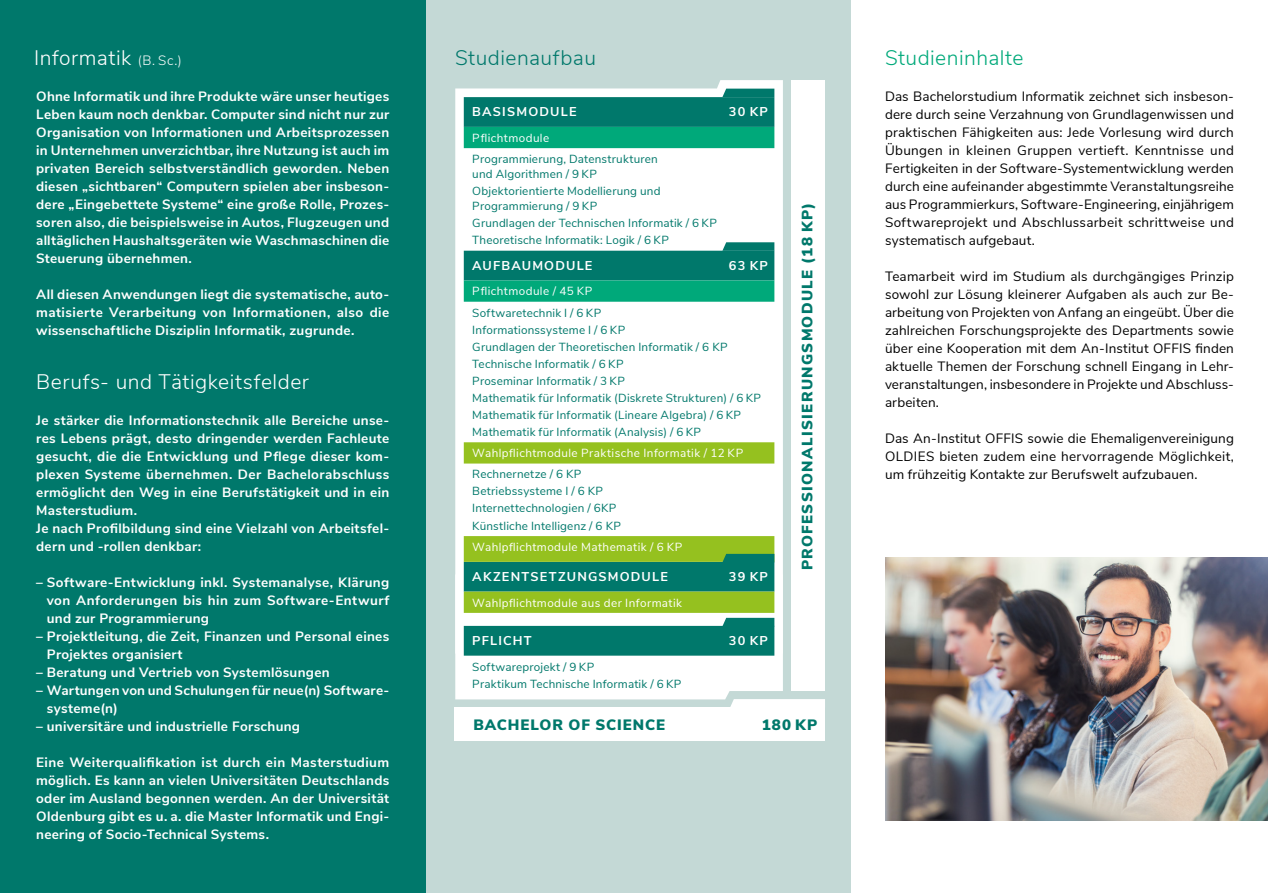
<style>
.page{position:relative;width:1268px;height:893px;background:#fff}
.page>*{position:absolute;margin:0;border:0;box-sizing:border-box;transform-origin:0 0}
.t1{font:300 21px "Nunito Sans";letter-spacing:.025em;color:#fff}
.t2{font:300 21px "Nunito Sans";letter-spacing:.02em;color:#00a97a}
.t3{font:300 21px "Nunito Sans";letter-spacing:.02em;color:#00786b}
.t4{font:900 15px "Nunito Sans";letter-spacing:.08em;color:#00786b}
.t5{font:900 15px "Nunito Sans";letter-spacing:.055em;color:#00786b}
.t6{font:700 13.5px/18px "Nunito Sans";letter-spacing:.02em;color:#fff;text-align:justify}
.t7{font:13.5px/18px "Nunito Sans";letter-spacing:.01em;color:#000;text-align:justify}
.t8{font:700 12.75px "Nunito Sans";letter-spacing:.095em;color:#fff}
.t9{font:12.75px "Nunito Sans";color:#fff}
.t10{font:11.7px/17px "Nunito Sans";letter-spacing:.015em;color:#00786b}
.t11{font:11.7px "Nunito Sans";letter-spacing:.035em;color:#fff}
.s1{font-size:13.5px}
</style>
<div class="page">
<div style="left:425px;top:0;width:425px;height:893px;background:#c4d9d6"></div>
<div style="left:0;top:0;width:425px;height:893px;background:#00786b"></div>
<svg style="left:455px;top:80px;width:327px;height:494px;fill:#fff"></svg>
<div style="left:791px;top:80px;width:33px;height:611px;background:#fff"></div>
<svg style="left:722px;top:89px;width:52px;height:8px"></svg>
<svg style="left:463px;top:97px;width:311px;height:345px;background:#d2e7e5"></svg>
<svg style="left:463px;top:127px;width:311px;height:175px;background:#94d2c4"></svg>
<svg style="left:463px;top:442px;width:311px;height:132px;background:#c2dca3"></svg>
<div style="left:455px;top:708px;width:369px;height:33px;background:#fff"></div>
<svg style="left:455px;top:574px;width:369px;height:134px;background:#9ecab0"></svg>
<svg style="left:722px;top:554px;width:52px;height:8px"></svg>
<img style="left:885px;top:557px;width:382px;height:264px">
<h1 class="t1" style="left:34px;top:42px;width:149px">Informatik <span class="s1">(B. Sc.)</span></h1>
<p class="t6" style="left:36px;top:86px;width:354px">Ohne Informatik und ihre Produkte wäre unser heutiges Leben kaum noch denkbar. Computer sind nicht nur zur Organisation von Informationen und Arbeitsprozessen in Unternehmen unverzichtbar, ihre Nutzung ist auch im privaten Bereich selbstverständlich geworden. Neben diesen „sichtbaren“ Computern spielen aber insbeson&shy;dere „Eingebettete Systeme“ eine große Rolle, Prozes&shy;soren also, die beispielsweise in Autos, Flugzeugen und alltäglichen Haushaltsgeräten wie Waschmaschinen die Steuerung übernehmen.</p>
<p class="t6" style="left:36px;top:284px;width:354px">All diesen Anwendungen liegt die systematische, auto&shy;matisierte Verarbeitung von Informationen, also die wissenschaftliche Disziplin Informatik, zugrunde.</p>
<h1 class="t1" style="left:36px;top:366px;width:274px">Berufs- und Tätigkeitsfelder</h1>
<p class="t6" style="left:36px;top:410px;width:354px;text-align:left">Je stärker die Informationstechnik alle Bereiche unse&shy;res Lebens prägt, desto dringender werden Fachleute gesucht, die die Entwicklung und Pflege dieser kom&shy;plexen Systeme übernehmen. Der Bachelorabschluss ermöglicht den Weg in eine Berufstätigkeit und in ein Masterstudium.<br>Je nach Profilbildung sind eine Vielzahl von Arbeitsfel&shy;dern und -rollen denkbar:</p>
<p class="t6" style="left:47px;top:572px;width:344px;text-indent:-11px">– Software-Entwicklung inkl. Systemanalyse, Klärung von Anforderungen bis hin zum Software-Entwurf und zur Programmierung</p>
<p class="t6" style="left:47px;top:626px;width:344px;text-indent:-11px">– Projektleitung, die Zeit, Finanzen und Personal eines<br>Projektes organisiert</p>
<p class="t6" style="left:36px;top:662px;width:295px">– Beratung und Vertrieb von Systemlösungen</p>
<p class="t6" style="left:47px;top:680px;width:344px;text-indent:-11px">– Wartungen von und Schulungen für neue(n) Software&shy;systeme(n)</p>
<p class="t6" style="left:36px;top:716px;width:265px">– universitäre und industrielle Forschung</p>
<p class="t6" style="left:36px;top:752px;width:354px">Eine Weiterqualifikation ist durch ein Masterstudium möglich. Es kann an vielen Universitäten Deutschlands oder im Ausland begonnen werden. An der Universität Oldenburg gibt es u. a. die Master Informatik und Engi&shy;neering of Socio-Technical Systems.</p>
<h1 class="t3" style="left:455px;top:42px;width:142px">Studienaufbau</h1>
<h1 class="t2" style="left:884px;top:42px;width:140px">Studieninhalte</h1>
<p class="t8" style="left:472px;top:102px;width:106px">BASISMODULE</p>
<p class="t8" style="left:728px;top:102px;width:41px">30 KP</p>
<p class="t11" style="left:472px;top:129px;width:78px">Pflichtmodule</p>
<p class="t10" style="left:472px;top:151px;width:187px;line-height:15px">Programmierung, Datenstrukturen und Algorithmen / 9 KP</p>
<p class="t10" style="left:472px;top:183px;width:190px;line-height:15px">Objektorientierte Modellierung und<br>Programmierung / 9 KP</p>
<p class="t10" style="left:472px;top:214px;width:246px">Grundlagen der Technischen Informatik / 6 KP<br>Theoretische Informatik: Logik / 6 KP</p>
<p class="t8" style="left:472px;top:256px;width:122px">AUFBAUMODULE</p>
<p class="t8" style="left:728px;top:256px;width:41px">63 KP</p>
<p class="t11" style="left:472px;top:283px;width:122px">Pflichtmodule / 45 KP</p>
<p class="t10" style="left:472px;top:303px;width:290px">Softwaretechnik I / 6 KP<br>Informationssysteme I / 6 KP<br>Grundlagen der Theoretischen Informatik / 6 KP Technische Informatik / 6 KP<br>Proseminar Informatik / 3 KP<br>Mathematik für Informatik (Diskrete Strukturen) / 6 KP Mathematik für Informatik (Lineare Algebra) / 6 KP Mathematik für Informatik (Analysis) / 6 KP</p>
<p class="t11" style="left:472px;top:445px;width:272px">Wahlpflichtmodule Praktische Informatik / 12 KP</p>
<p class="t10" style="left:472px;top:465px;width:150px">Rechnernetze / 6 KP<br>Betriebssysteme I / 6 KP<br>Internettechnologien / 6KP<br>Künstliche Intelligenz / 6 KP</p>
<p class="t11" style="left:472px;top:538px;width:211px">Wahlpflichtmodule Mathematik / 6 KP</p>
<p class="t8" style="left:472px;top:567px;width:197px">AKZENTSETZUNGSMODULE</p>
<p class="t8" style="left:728px;top:567px;width:41px">39 KP</p>
<p class="t11" style="left:472px;top:594px;width:211px">Wahlpflichtmodule aus der Informatik</p>
<p class="t8" style="left:472px;top:631px;width:61px">PFLICHT</p>
<p class="t8" style="left:728px;top:631px;width:41px">30 KP</p>
<p class="t10" style="left:472px;top:657px;width:211px">Softwareprojekt / 9 KP<br>Praktikum Technische Informatik / 6 KP</p>
<p class="t5" style="left:473px;top:714px;width:193px">BACHELOR OF SCIENCE</p>
<p class="t4" style="left:761px;top:714px;width:57px">180 KP</p>
<p class="t9" style="left:729px;top:104px;width:36px">30 KP</p>
<p class="t4" style="left:796px;top:570px;width:369px;rotate:-90deg">PROFESSIONALISIERUNGSMODULE (18 KP)</p>
<p class="t7" style="left:884px;top:86px;width:350px">Das Bachelorstudium Informatik zeichnet sich insbeson&shy;dere durch seine Verzahnung von Grundlagenwissen und praktischen Fähigkeiten aus: Jede Vorlesung wird durch Übungen in kleinen Gruppen vertieft. Kenntnisse und Fertigkeiten in der Software-Systementwicklung werden durch eine aufeinander abgestimmte Veranstaltungsreihe aus Programmierkurs, Software-Engineering, einjährigem Softwareprojekt und Abschlussarbeit schrittweise und systematisch aufgebaut.</p>
<p class="t7" style="left:884px;top:266px;width:350px">Teamarbeit wird im Studium als durchgängiges Prinzip sowohl zur Lösung kleinerer Aufgaben als auch zur Be&shy;arbeitung von Projekten von Anfang an eingeübt. Über die zahlreichen Forschungsprojekte des Departments sowie über eine Kooperation mit dem An-Institut OFFIS finden aktuelle Themen der Forschung schnell Eingang in Lehr&shy;veranstaltungen, insbesondere in Projekte und Abschluss&shy;arbeiten.</p>
<p class="t7" style="left:884px;top:428px;width:350px">Das An-Institut OFFIS sowie die Ehemaligenvereinigung OLDIES bieten zudem eine hervorragende Möglichkeit, um frühzeitig Kontakte zur Berufswelt aufzubauen.</p>
</div>
